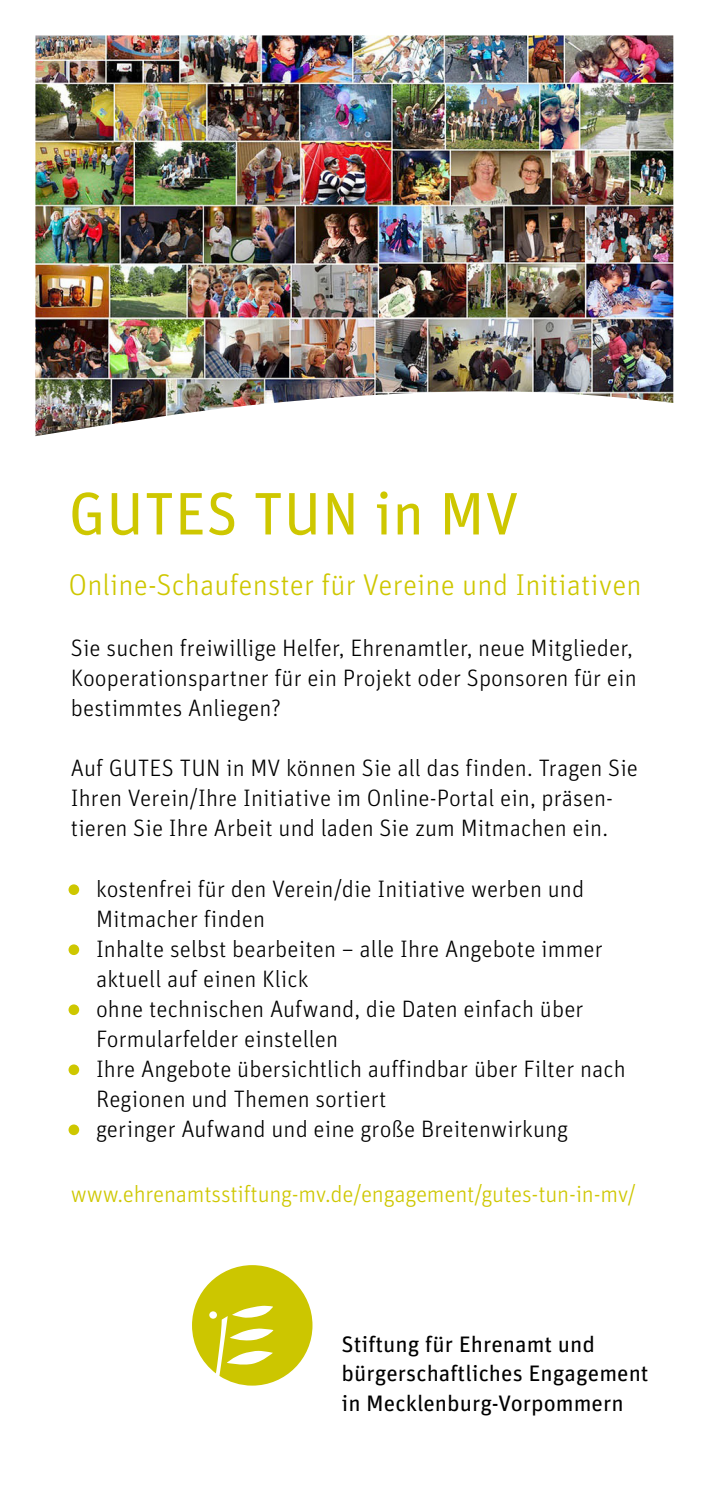
<style>
.page{position:relative;width:709px;height:1489px;background:#fff}
.page>*{position:absolute;margin:0;border:0;box-sizing:border-box;transform-origin:0 0}
.t1{font:60px "Unit";letter-spacing:.005em;color:#cec700}
.t2{font:300 30px "Unit";letter-spacing:.005em;color:#cec700}
.t3{font:300 23.75px/30px "Unit";letter-spacing:.005em;color:#000}
.t4{font:300 23.75px "Unit";letter-spacing:-.01em;color:#cec700}
.t5{font:22.5px/29.8px "Unit";color:#000;scale:1.04 1}
</style>
<div class="page">
<img style="left:35px;top:35px;width:638px;height:401px">
<svg style="left:192px;top:1265px;width:120px;height:120px"></svg>
<div style="left:69px;top:884px;width:10px;height:11px;background:#cec700;border-radius:50%"></div>
<div style="left:69px;top:944px;width:10px;height:11px;background:#cec700;border-radius:50%"></div>
<div style="left:69px;top:1004px;width:10px;height:11px;background:#cec700;border-radius:50%"></div>
<div style="left:69px;top:1064px;width:10px;height:11px;background:#cec700;border-radius:50%"></div>
<div style="left:69px;top:1124px;width:10px;height:11px;background:#cec700;border-radius:50%"></div>
<h1 class="t1" style="left:69px;top:478px;width:452px">GUTES TUN in MV</h1>
<p class="t2" style="left:69px;top:567px;width:574px">Online-Schaufenster für Vereine und Initiativen</p>
<p class="t3" style="left:71px;top:633px;width:567px">Sie suchen freiwillige Helfer, Ehrenamtler, neue Mitglieder,<br>Kooperationspartner für ein Projekt oder Sponsoren für ein bestimmtes Anliegen?</p>
<p class="t3" style="left:71px;top:753px;width:568px">Auf GUTES TUN in MV können Sie all das finden. Tragen Sie<br>Ihren Verein/Ihre Initiative im Online-Portal ein, präsen&shy;tieren Sie Ihre Arbeit und laden Sie zum Mitmachen ein.</p>
<p class="t3" style="left:96px;top:873px;width:531px">kostenfrei für den Verein/die Initiative werben und Mitmacher finden<br>Inhalte selbst bearbeiten – alle Ihre Angebote immer aktuell auf einen Klick<br>ohne technischen Aufwand, die Daten einfach über Formularfelder einstellen<br>Ihre Angebote übersichtlich auffindbar über Filter nach Regionen und Themen sortiert<br>geringer Aufwand und eine große Breitenwirkung</p>
<p class="t4" style="left:71px;top:1179px;width:566px">www.ehrenamtsstiftung-mv.de/engagement/gutes-tun-in-mv/</p>
<p class="t5" style="left:341px;top:1328px;width:297px">Stiftung für Ehrenamt und bürgerschaftliches Engagement in Mecklenburg-Vorpommern</p>
</div>
